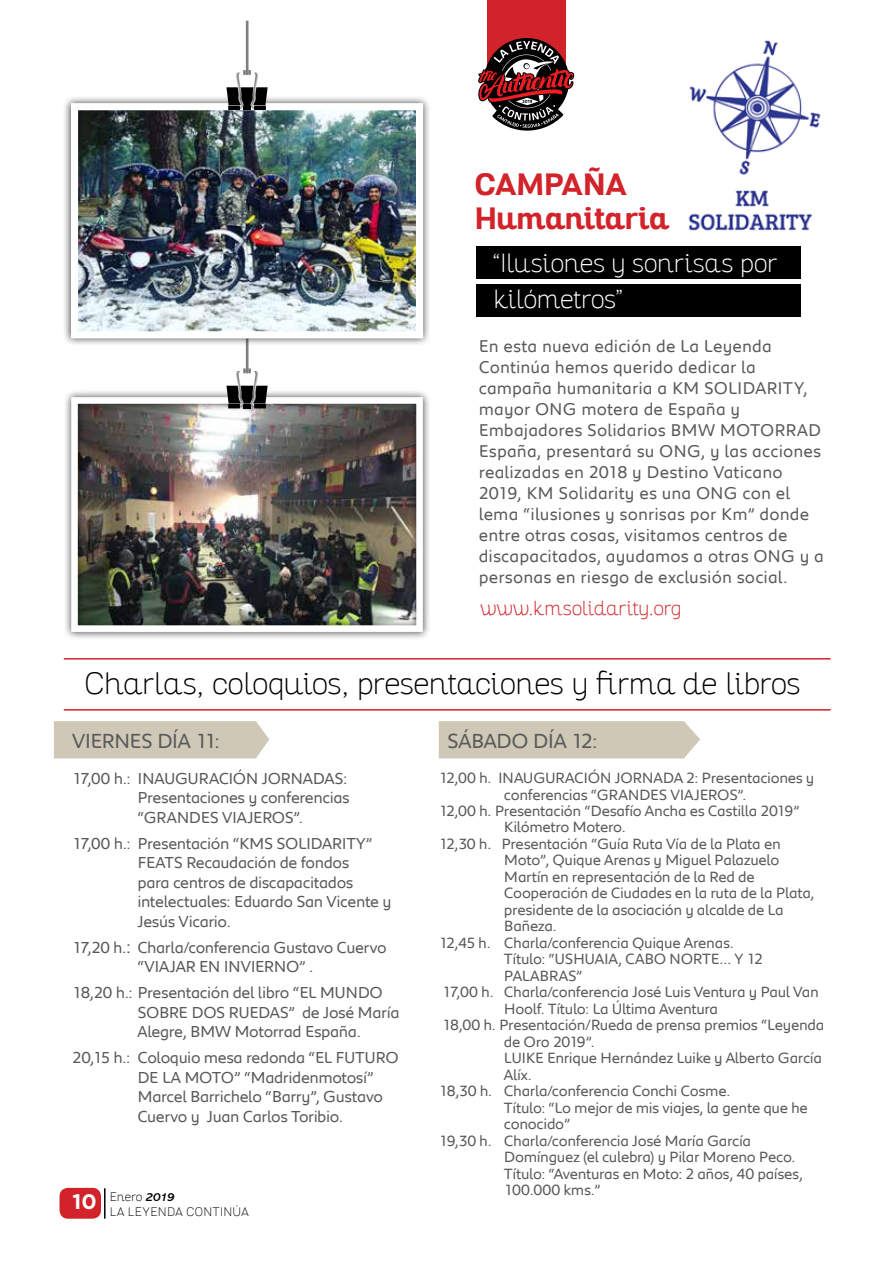
<style>
.page{position:relative;width:893px;height:1263px;background:#fff}
.page>*{position:absolute;margin:0;border:0;box-sizing:border-box;transform-origin:0 0}
.t1{font:100 30px "Altair";letter-spacing:-.005em;color:#000}
.t2{font:700 30px/34.2px "Altair";letter-spacing:.015em;color:#d2232a}
.t3{font:100 25.5px/36px "Altair";letter-spacing:-.005em;color:#fff}
.t4{font:21px "Peugeot";letter-spacing:-.03em;color:#58595b}
.t5{font:100 19.5px "Altair";color:#d2232a}
.t6{font:17.55px/21px "Peugeot";letter-spacing:.005em;color:#58595b}
.t7{font:16.35px/19.5px "Peugeot";letter-spacing:-.025em;color:#58595b}
.t8{font:15.3px "Peugeot";letter-spacing:-.02em;color:#58595b}
.t9{font:15.3px "Peugeot";color:#58595b}
.t10{font:100 12px/14.9px "Altair";letter-spacing:.015em;color:#000}
.s1{font-size:19.2px}
.s2{font-family:"Gotham";font-weight:700;font-size:21px;color:#fff}
.s3{font-family:"Abadi MT Std";font-weight:700;font-style:italic}
</style>
<div class="page">
<div style="left:60px;top:1188px;width:41px;height:31px;background:#d2232a;border-radius:9px"></div>
<hr style="left:104px;top:1188px;width:2px;height:30px;background:#000">
<div style="left:487px;top:0;width:78px;height:95px;background:#d2232a"></div>
<svg style="left:478px;top:38px;width:96px;height:93px"></svg>
<div style="left:54px;top:721px;width:215px;height:37px;background:#cfc8b6"></div>
<div style="left:439px;top:721px;width:261px;height:37px;background:#cfc8b6"></div>
<div style="left:63px;top:389px;width:368px;height:251px;background:#000;opacity:.75"></div>
<div style="left:71px;top:397px;width:352px;height:235px;border:7px solid #fff"></div>
<div style="left:476px;top:247px;width:324px;height:32px;background:#000"></div>
<div style="left:476px;top:284px;width:324px;height:33px;background:#000"></div>
<hr style="left:64px;top:709px;width:767px;height:2px;background:#d2232a">
<hr style="left:64px;top:658px;width:767px;height:1px;background:#d2232a">
<img style="left:688px;top:40px;width:133px;height:191px">
<img style="left:236px;top:371px;width:22px;height:15px">
<svg style="left:226px;top:386px;width:42px;height:22px"></svg>
<svg style="left:243px;top:346px;width:8px;height:28px"></svg>
<div style="left:63px;top:95px;width:368px;height:251px;background:#000;opacity:.75"></div>
<img style="left:79px;top:111px;width:336px;height:219px">
<div style="left:71px;top:103px;width:352px;height:235px;border:7px solid #fff"></div>
<img style="left:236px;top:73px;width:22px;height:14px">
<svg style="left:226px;top:87px;width:42px;height:23px"></svg>
<svg style="left:243px;top:21px;width:8px;height:54px"></svg>
<h1 class="t2" style="left:474px;top:168px;width:196px">CAMPAÑA<br>Humanitaria</h1>
<h2 class="t3" style="left:494px;top:245px;width:285px">“Ilusiones y sonrisas por kilómetros”</h2>
<p class="t6" style="left:479px;top:334px;width:347px">En esta nueva edición de La Leyenda Continúa hemos querido dedicar la campaña humanitaria a KM SOLIDARITY, mayor ONG motera de España y Embajadores Solidarios BMW MOTORRAD España, presentará su ONG, y las acciones realizadas en 2018 y Destino Vaticano 2019, KM Solidarity es una ONG con el lema “ilusiones y sonrisas por Km” donde entre otras cosas, visitamos centros de discapacitados, ayudamos a otras ONG y a personas en riesgo de exclusión social.</p>
<p class="t5" style="left:480px;top:596px;width:203px">www.kmsolidarity.org</p>
<h1 class="t1" style="left:84px;top:665px;width:718px">Charlas, coloquios, presentaciones y firma de libros</h1>
<h3 class="t4" style="left:72px;top:726px;width:149px">VIERNES DÍA 11:</h3>
<h3 class="t4" style="left:447px;top:726px;width:152px">SÁBADO DÍA 12:</h3>
<p class="t7" style="left:137px;top:768px;width:214px;text-indent:-65px">17,00 h.: INAUGURACIÓN JORNADAS:<br>Presentaciones y conferencias “GRANDES VIAJEROS”.</p>
<p class="t7" style="left:137px;top:832px;width:256px;text-indent:-65px">17,00 h.: Presentación “KMS SOLIDARITY”<br>FEATS Recaudación de fondos<br>para centros de discapacitados intelectuales: Eduardo San Vicente y<br>Jesús Vicario.</p>
<p class="t7" style="left:72px;top:936px;width:316px;text-align:center">17,20 h.<span class="s1">:</span> Charla/conferencia Gustavo Cuervo “VIAJAR EN INVIERNO” .</p>
<p class="t7" style="left:137px;top:982px;width:264px;text-indent:-65px">18,20 h.: Presentación del libro “EL MUNDO<br>SOBRE DOS RUEDAS” de José María<br>Alegre, BMW Motorrad España.</p>
<p class="t7" style="left:137px;top:1047px;width:263px;text-indent:-65px">20,15 h.: Coloquio mesa redonda “EL FUTURO DE LA MOTO” “Madridenmotosí” Marcel Barrichelo “Barry”, Gustavo Cuervo y Juan Carlos Toribio.</p>
<p class="t8" style="left:439px;top:767px;width:377px">12,00 h. INAUGURACIÓN JORNADA 2: Presentaciones y</p>
<p class="t8" style="left:504px;top:784px;width:244px">conferencias “GRANDES VIAJEROS”.</p>
<p class="t8" style="left:439px;top:800px;width:362px">12,00 h. Presentación “Desafío Ancha es Castilla 2019”</p>
<p class="t8" style="left:504px;top:817px;width:123px">Kilómetro Motero.</p>
<p class="t8" style="left:439px;top:833px;width:343px">12,30 h. Presentación “Guía Ruta Vía de la Plata en</p>
<p class="t8" style="left:504px;top:850px;width:277px">Moto”, Quique Arenas y Miguel Palazuelo</p>
<p class="t8" style="left:504px;top:866px;width:252px">Martín en representación de la Red de</p>
<p class="t8" style="left:504px;top:883px;width:312px">Cooperación de Ciudades en la ruta de la Plata,</p>
<p class="t8" style="left:504px;top:899px;width:281px">presidente de la asociación y alcalde de La</p>
<p class="t8" style="left:504px;top:916px;width:54px">Bañeza.</p>
<p class="t8" style="left:439px;top:932px;width:297px">12,45 h. Charla/conferencia Quique Arenas.</p>
<p class="t8" style="left:504px;top:949px;width:260px">Título: “USHUAIA, CABO NORTE… Y 12</p>
<p class="t8" style="left:504px;top:965px;width:80px">PALABRAS”</p>
<p class="t8" style="left:442px;top:981px;width:378px">17,00 h. Charla/conferencia José Luis Ventura y Paul Van</p>
<p class="t8" style="left:504px;top:998px;width:216px">Hoolf. Título: La Última Aventura</p>
<p class="t8" style="left:442px;top:1014px;width:384px">18,00 h. Presentación/Rueda de prensa premios “Leyenda</p>
<p class="t8" style="left:504px;top:1031px;width:92px">de Oro 2019”.</p>
<p class="t8" style="left:504px;top:1047px;width:320px">LUIKE Enrique Hernández Luike y Alberto García</p>
<p class="t8" style="left:504px;top:1064px;width:29px">Alíx.</p>
<p class="t8" style="left:439px;top:1080px;width:293px">18,30 h. Charla/conferencia Conchi Cosme.</p>
<p class="t8" style="left:504px;top:1097px;width:305px">Título: “Lo mejor de mis viajes, la gente que he</p>
<p class="t8" style="left:504px;top:1113px;width:68px">conocido”</p>
<p class="t8" style="left:439px;top:1130px;width:314px">19,30 h. Charla/conferencia José María García</p>
<p class="t8" style="left:504px;top:1146px;width:293px">Domínguez (el culebra) y Pilar Moreno Peco.</p>
<p class="t8" style="left:504px;top:1163px;width:301px">Título: “Aventuras en Moto: 2 años, 40 países,</p>
<p class="t9" style="left:504px;top:1179px;width:98px">100.000 kms.”</p>
<p class="t10" style="left:109px;top:1189px;width:141px;text-indent:-37px"><span class="s2">10</span> Enero <span class="s3">2019<br></span>LA LEYENDA CONTINÚA</p>
</div>
